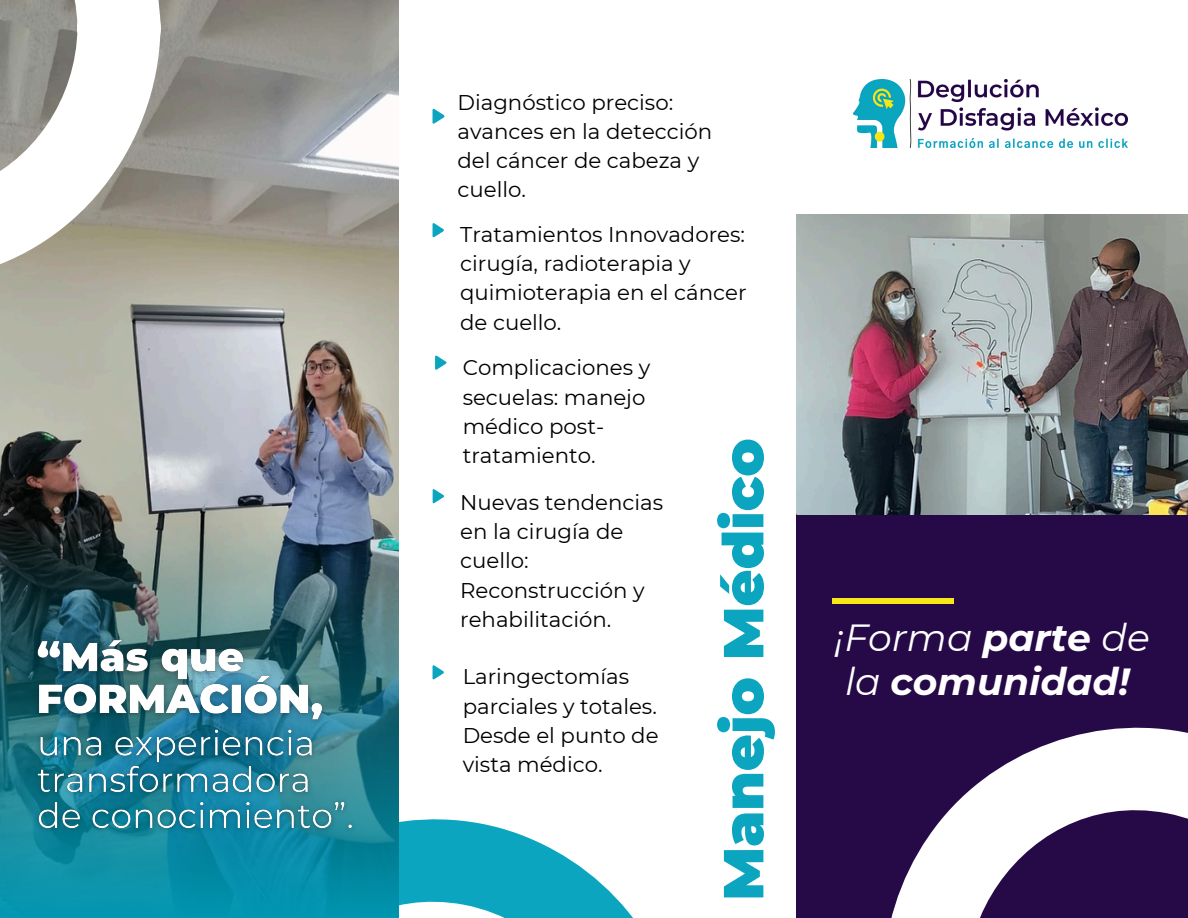
<style>
.page{position:relative;width:1188px;height:918px;background:#fff}
.page>*{position:absolute;margin:0;border:0;box-sizing:border-box;transform-origin:0 0}
.t1{font:900 56.4px "Montserrat";color:#0ba5c0}
.t2{font:italic 700 37.8px/44.4px "Montserrat";color:#fff}
.t3{font:21.3px/29.2px "Montserrat";color:#000}
.s1{font-weight:400}
</style>
<div class="page">
<svg style="left:398px;top:798px;width:235px;height:120px;fill:#0ba5c0"></svg>
<img style="left:0;top:0;width:398px;height:525px">
<img style="left:0;top:525px;width:398px;height:393px">
<svg style="left:433px;top:109px;width:12px;height:14px"></svg>
<svg style="left:433px;top:223px;width:11px;height:14px"></svg>
<svg style="left:435px;top:356px;width:11px;height:14px"></svg>
<svg style="left:433px;top:489px;width:11px;height:14px"></svg>
<svg style="left:433px;top:665px;width:11px;height:14px"></svg>
<img style="left:854px;top:80px;width:273px;height:67px">
<div style="left:796px;top:514px;width:392px;height:403px;background:#260947"></div>
<svg style="left:0;top:0;width:162px;height:296px"></svg>
<svg style="left:864px;top:727px;width:324px;height:191px"></svg>
<img style="left:796px;top:215px;width:392px;height:299px">
<img style="left:26px;top:630px;width:307px;height:102px">
<img style="left:28px;top:721px;width:334px;height:118px">
<div style="left:833px;top:598px;width:121px;height:6px;background:#f7e719"></div>
<p class="t3" style="left:457px;top:88px;width:256px">Diagnóstico preciso: avances en la detección del cáncer de cabeza y cuello.</p>
<p class="t3" style="left:460px;top:220px;width:288px">Tratamientos Innovadores: cirugía, radioterapia y quimioterapia en el cáncer de cuello.</p>
<p class="t3" style="left:463px;top:353px;width:189px">Complicaciones y secuelas: manejo médico post&shy;tratamiento.</p>
<p class="t3" style="left:460px;top:488px;width:204px">Nuevas tendencias en la cirugía de cuello:<br>Reconstrucción y rehabilitación.</p>
<p class="t1" style="left:709px;top:901px;width:464px;rotate:-90deg">Manejo Médico</p>
<p class="t3" style="left:463px;top:662px;width:197px">Laringectomías parciales y totales.<br>Desde el punto de vista médico.</p>
<h1 class="t2" style="left:835px;top:615px;width:317px"><span class="s1">¡Forma</span> parte <span class="s1">de la</span> comunidad!</h1>
</div>
